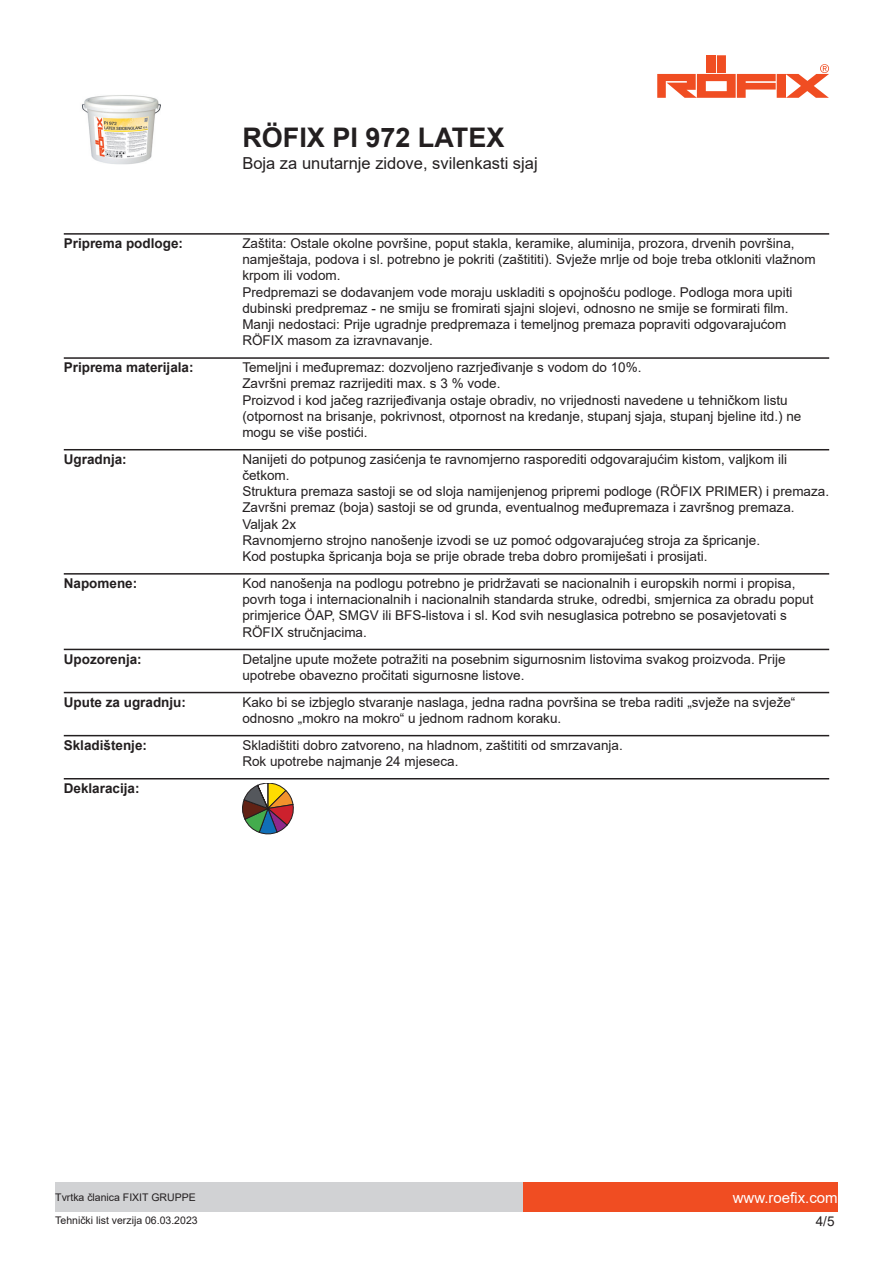
<style>
.page{position:relative;width:893px;height:1263px;background:#fff}
.page>*{position:absolute;margin:0;border:0;box-sizing:border-box;transform-origin:0 0}
.t1{font:700 27px "Arial";color:#231f20}
.t2{font:16.5px "Arial";color:#231f20}
.t3{font:15px "Arial";color:#fff}
.t4{font:13.5px/16.2px "Arial";color:#231f20}
.t5{font:700 13.5px "Arial";color:#231f20}
.t6{font:10.5px "Arial";color:#231f20}
</style>
<div class="page">
<img style="left:82px;top:95px;width:79px;height:70px">
<div style="left:717px;top:55px;width:9px;height:18px;background:#f04d22"></div>
<div style="left:707px;top:55px;width:9px;height:18px;background:#f04d22"></div>
<svg style="left:657px;top:64px;width:172px;height:34px"></svg>
<div style="left:523px;top:1182px;width:315px;height:30px;background:#f04d22"></div>
<div style="left:55px;top:1182px;width:468px;height:30px;background:#d1d2d4"></div>
<hr style="left:64px;top:233px;width:765px;height:2px;background:#231f20">
<hr style="left:64px;top:357px;width:765px;height:2px;background:#231f20">
<hr style="left:64px;top:449px;width:765px;height:1px;background:#231f20">
<hr style="left:64px;top:573px;width:765px;height:2px;background:#231f20">
<hr style="left:64px;top:649px;width:765px;height:1px;background:#231f20">
<hr style="left:64px;top:692px;width:765px;height:1px;background:#231f20">
<hr style="left:64px;top:735px;width:765px;height:1px;background:#231f20">
<hr style="left:64px;top:778px;width:765px;height:1px;background:#231f20">
<svg style="left:242px;top:783px;width:51px;height:51px"></svg>
<h1 class="t1" style="left:242px;top:119px;width:264px">RÖFIX PI 972 LATEX</h1>
<p class="t2" style="left:242px;top:152px;width:297px">Boja za unutarnje zidove, svilenkasti sjaj</p>
<p class="t5" style="left:64px;top:234px;width:121px">Priprema podloge:</p>
<p class="t4" style="left:242px;top:235px;width:575px">Zaštita: Ostale okolne površine, poput stakla, keramike, aluminija, prozora, drvenih površina, namještaja, podova i sl. potrebno je pokriti (zaštititi). Svježe mrlje od boje treba otkloniti vlažnom krpom ili vodom.<br>Predpremazi se dodavanjem vode moraju uskladiti s opojnošću podloge. Podloga mora upiti dubinski predpremaz - ne smiju se fromirati sjajni slojevi, odnosno ne smije se formirati film.<br>Manji nedostaci: Prije ugradnje predpremaza i temeljnog premaza popraviti odgovarajućom RÖFIX masom za izravnavanje.</p>
<p class="t5" style="left:64px;top:358px;width:131px">Priprema materijala:</p>
<p class="t4" style="left:242px;top:359px;width:561px">Temeljni i međupremaz: dozvoljeno razrjeđivanje s vodom do 10%.<br>Završni premaz razrijediti max. s 3 % vode.<br>Proizvod i kod jačeg razrijeđivanja ostaje obradiv, no vrijednosti navedene u tehničkom listu (otpornost na brisanje, pokrivnost, otpornost na kredanje, stupanj sjaja, stupanj bjeline itd.) ne mogu se više postići.</p>
<p class="t5" style="left:64px;top:450px;width:65px">Ugradnja:</p>
<p class="t4" style="left:242px;top:451px;width:588px">Nanijeti do potpunog zasićenja te ravnomjerno rasporediti odgovarajućim kistom, valjkom ili četkom.<br>Struktura premaza sastoji se od sloja namijenjenog pripremi podloge (RÖFIX PRIMER) i premaza.<br>Završni premaz (boja) sastoji se od grunda, eventualnog međupremaza i završnog premaza.<br>Valjak 2x<br>Ravnomjerno strojno nanošenje izvodi se uz pomoć odgovarajućeg stroja za špricanje.<br>Kod postupka špricanja boja se prije obrade treba dobro promiješati i prosijati.</p>
<p class="t5" style="left:64px;top:574px;width:75px">Napomene:</p>
<p class="t4" style="left:242px;top:575px;width:573px">Kod nanošenja na podlogu potrebno je pridržavati se nacionalnih i europskih normi i propisa, povrh toga i internacionalnih i nacionalnih standarda struke, odredbi, smjernica za obradu poput primjerice ÖAP, SMGV ili BFS-listova i sl. Kod svih nesuglasica potrebno se posavjetovati s RÖFIX stručnjacima.</p>
<p class="t5" style="left:64px;top:649px;width:80px">Upozorenja:</p>
<p class="t4" style="left:242px;top:651px;width:545px">Detaljne upute možete potražiti na posebnim sigurnosnim listovima svakog proizvoda. Prije upotrebe obavezno pročitati sigurnosne listove.</p>
<p class="t5" style="left:64px;top:692px;width:124px">Upute za ugradnju:</p>
<p class="t4" style="left:242px;top:694px;width:554px">Kako bi se izbjeglo stvaranje naslaga, jedna radna površina se treba raditi „svježe na svježe“ odnosno „mokro na mokro“ u jednom radnom koraku.</p>
<p class="t5" style="left:64px;top:735px;width:85px">Skladištenje:</p>
<p class="t4" style="left:242px;top:737px;width:382px">Skladištiti dobro zatvoreno, na hladnom, zaštititi od smrzavanja.<br>Rok upotrebe najmanje 24 mjeseca.</p>
<p class="t5" style="left:64px;top:778px;width:77px">Deklaracija:</p>
<p class="t6" style="left:55px;top:1190px;width:142px">Tvrtka članica FIXIT GRUPPE</p>
<p class="t3" style="left:733px;top:1187px;width:107px">www.roefix.com</p>
<p class="t6" style="left:55px;top:1213px;width:144px">Tehnički list verzija 06.03.2023</p>
<p class="t4" style="left:816px;top:1213px;width:20px">4/5</p>
</div>
